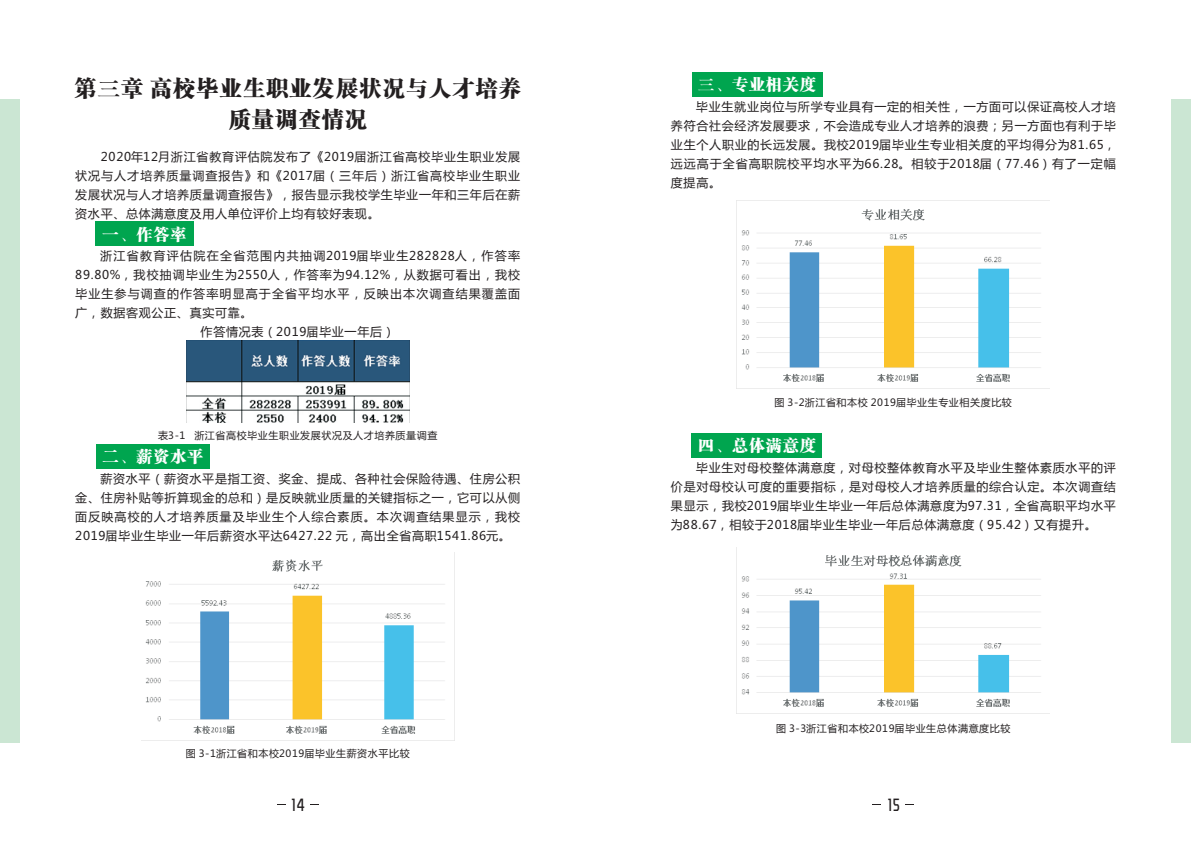
<style>
.page{position:relative;width:1191px;height:842px;background:#fff}
.page>*{position:absolute;margin:0;border:0;box-sizing:border-box;transform-origin:0 0}
.t1{font:22px/31.7px "FZCSK GBK1 0";letter-spacing:.055em;color:#231f20;text-align:center}
.t2{font:condensed 18px "RTWS Shang Go G0 v 1";color:#231f20}
.t3{font:16px "FZCSK GBK1 0";letter-spacing:.055em;color:#fff}
.t4{font:12px/19px "Microsoft Ya Hei";letter-spacing:.06em;color:#231f20;text-align:justify}
.t5{font:12px "Microsoft Ya Hei";letter-spacing:.09em;color:#231f20}
.t6{font:12px "Microsoft Ya Hei";letter-spacing:.11em;color:#231f20}
.t7{font:12px "Microsoft Ya Hei";letter-spacing:.095em;color:#231f20}
.t8{font:10px "Microsoft Ya Hei";letter-spacing:.06em;color:#231f20}
</style>
<div class="page">
<img style="left:186px;top:341px;width:223px;height:82px">
<img style="left:145px;top:559px;width:300px;height:175px">
<img style="left:736px;top:201px;width:314px;height:188px">
<img style="left:736px;top:547px;width:305px;height:166px">
<div style="left:1171px;top:99px;width:20px;height:644px;background:#cbe6d3"></div>
<div style="left:0;top:99px;width:19px;height:644px;background:#cbe6d3"></div>
<div style="left:96px;top:221px;width:98px;height:25px;background:#00a54f"></div>
<div style="left:96px;top:444px;width:114px;height:25px;background:#00a54f"></div>
<div style="left:692px;top:72px;width:130px;height:25px;background:#00a54f"></div>
<div style="left:691px;top:433px;width:130px;height:24px;background:#00a54f"></div>
<h1 class="t1" style="left:75px;top:73px;width:448px">第三章高校毕业生职业发展状况与人才培养质量调查情况</h1>
<p class="t4" style="left:75px;top:148px;width:446px;text-indent:26px">2020年12月浙江省教育评估院发布了《2019届浙江省高校毕业生职业发展状况与人才培养质量调查报告》和《2017届（三年后）浙江省高校毕业生职业发展状况与人才培养质量调查报告》，报告显示我校学生毕业一年和三年后在薪资水平、总体满意度及用人单位评价上均有较好表现。</p>
<p class="t6" style="left:100px;top:250px;width:421px">浙江省教育评估院在全省范围内共抽调2019届毕业生282828人，作答率</p>
<p class="t5" style="left:75px;top:269px;width:446px">89.80%，我校抽调毕业生为2550人，作答率为94.12%，从数据可看出，我校</p>
<p class="t7" style="left:75px;top:288px;width:446px">毕业生参与调查的作答率明显高于全省平均水平，反映出本次调查结果覆盖面</p>
<p class="t4" style="left:75px;top:304px;width:179px">广，数据客观公正、真实可靠。</p>
<p class="t4" style="left:201px;top:323px;width:196px">作答情况表（2019届毕业一年后）</p>
<h3 class="t3" style="left:103px;top:225px;width:85px">一、作答率</h3>
<p class="t8" style="left:158px;top:430px;width:281px">表3-1 浙江省高校毕业生职业发展状况及人才培养质量调查</p>
<h3 class="t3" style="left:103px;top:447px;width:102px">二、薪资水平</h3>
<p class="t4" style="left:75px;top:470px;width:446px;text-indent:25px">薪资水平（薪资水平是指工资、奖金、提成、各种社会保险待遇、住房公积金、住房补贴等折算现金的总和）是反映就业质量的关键指标之一，它可以从侧面反映高校的人才培养质量及毕业生个人综合素质。本次调查结果显示，我校2019届毕业生毕业一年后薪资水平达6427.22 元，高出全省高职1541.86元。</p>
<p class="t8" style="left:186px;top:749px;width:225px">图 3-1浙江省和本校2019届毕业生薪资水平比较</p>
<h3 class="t3" style="left:698px;top:75px;width:119px">三、专业相关度</h3>
<p class="t4" style="left:671px;top:98px;width:446px;text-indent:25px">毕业生就业岗位与所学专业具有一定的相关性，一方面可以保证高校人才培养符合社会经济发展要求，不会造成专业人才培养的浪费；另一方面也有利于毕业生个人职业的长远发展。我校2019届毕业生专业相关度的平均得分为81.65，远远高于全省高职院校平均水平为66.28。相较于2018届（77.46）有了一定幅度提高。</p>
<p class="t8" style="left:774px;top:398px;width:239px">图 3-2浙江省和本校 2019届毕业生专业相关度比较</p>
<h3 class="t3" style="left:698px;top:436px;width:119px">四、总体满意度</h3>
<p class="t4" style="left:671px;top:459px;width:446px;text-indent:25px">毕业生对母校整体满意度，对母校整体教育水平及毕业生整体素质水平的评价是对母校认可度的重要指标，是对母校人才培养质量的综合认定。本次调查结果显示，我校2019届毕业生毕业一年后总体满意度为97.31，全省高职平均水平为88.67，相较于2018届毕业生毕业一年后总体满意度（95.42）又有提升。</p>
<p class="t8" style="left:776px;top:724px;width:236px">图 3-3浙江省和本校2019届毕业生总体满意度比较</p>
<h2 class="t2" style="left:291px;top:795px;width:15px">14</h2>
<h2 class="t2" style="left:887px;top:795px;width:14px">15</h2>
</div>
